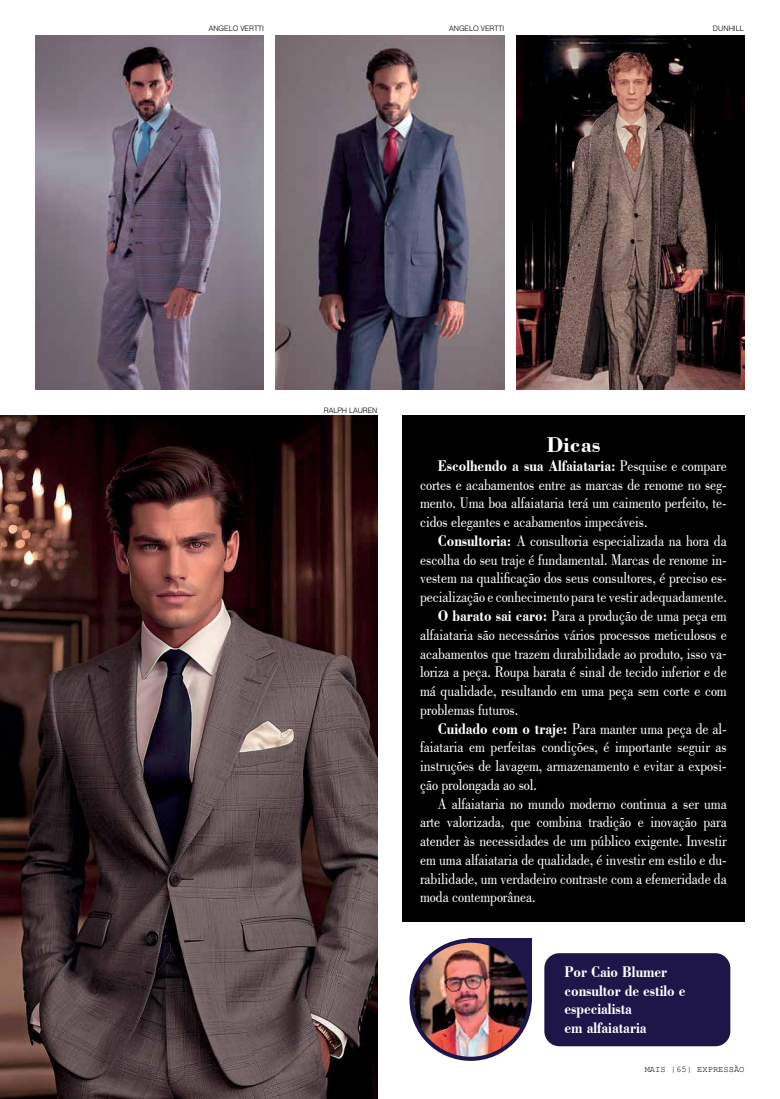
<style>
.page{position:relative;width:780px;height:1099px;background:#fff}
.page>*{position:absolute;margin:0;border:0;box-sizing:border-box;transform-origin:0 0}
.t1{font:700 22.5px "Bodoni BT";color:#fff}
.t2{font:16.25px/18.8px "Bodoni BT";letter-spacing:-.005em;color:#fff;text-align:justify;scale:.85 1}
.t3{font:700 16.25px/18.8px "Bodoni BT";letter-spacing:-.005em;color:#fff;scale:.85 1}
.t4{font:8.75px "Courier New";color:#000}
.t5{font:300 7.5px "Swiss 721 BT";color:#000}
.s1{font-weight:700}
</style>
<div class="page">
<div style="left:402px;top:415px;width:342px;height:506px;background:#000"></div>
<img style="left:35px;top:35px;width:229px;height:354px">
<img style="left:276px;top:35px;width:228px;height:354px">
<img style="left:516px;top:35px;width:228px;height:354px">
<img style="left:0;top:415px;width:377px;height:683px">
<div style="left:544px;top:953px;width:186px;height:93px;background:#1e1548;border-radius:15px"></div>
<svg style="left:409px;top:938px;width:122px;height:122px"></svg>
<div style="left:468px;top:938px;width:63px;height:63px;background:#1e1548"></div>
<img style="left:413px;top:942px;width:114px;height:114px;border-radius:57px">
<p class="t5" style="left:209px;top:24px;width:57px">ANGELO VERTTI</p>
<p class="t5" style="left:449px;top:24px;width:57px">ANGELO VERTTI</p>
<p class="t5" style="left:713px;top:24px;width:32px">DUNHILL</p>
<p class="t5" style="left:324px;top:406px;width:55px">RALPH LAUREN</p>
<h1 class="t1" style="left:546px;top:431px;width:56px">Dicas</h1>
<p class="t2" style="left:420px;top:456px;width:362px;text-indent:18px"><span class="s1">Escolhendo a sua Alfaiataria:</span> Pesquise e compare cortes e acabamentos entre as marcas de renome no seg&shy;mento. Uma boa alfaiataria terá um caimento perfeito, te&shy;cidos elegantes e acabamentos impecáveis.</p>
<p class="t2" style="left:438px;top:531px;width:341px"><span class="s1">Consultoria:</span> A consultoria especializada na hora da</p>
<p class="t2" style="left:420px;top:549px;width:362px">escolha do seu traje é fundamental. Marcas de renome in-</p>
<p class="t2" style="left:420px;top:568px;width:362px">vestem na qualificação dos seus consultores, é preciso es-</p>
<p class="t2" style="left:420px;top:587px;width:362px">pecialização e conhecimento para te vestir adequadamente.</p>
<p class="t2" style="left:438px;top:606px;width:341px"><span class="s1">O barato sai caro:</span> Para a produção de uma peça em</p>
<p class="t2" style="left:420px;top:624px;width:362px">alfaiataria são necessários vários processos meticulosos e</p>
<p class="t2" style="left:420px;top:643px;width:362px">acabamentos que trazem durabilidade ao produto, isso va-</p>
<p class="t2" style="left:420px;top:662px;width:362px">loriza a peça. Roupa barata é sinal de tecido inferior e de</p>
<p class="t2" style="left:420px;top:681px;width:362px">má qualidade, resultando em uma peça sem corte e com</p>
<p class="t2" style="left:420px;top:699px;width:117px">problemas futuros.</p>
<p class="t2" style="left:438px;top:718px;width:341px"><span class="s1">Cuidado com o traje:</span> Para manter uma peça de al-</p>
<p class="t2" style="left:420px;top:737px;width:362px">faiataria em perfeitas condições, é importante seguir as</p>
<p class="t2" style="left:420px;top:756px;width:362px">instruções de lavagem, armazenamento e evitar a exposi-</p>
<p class="t2" style="left:420px;top:774px;width:139px">ção prolongada ao sol.</p>
<p class="t2" style="left:438px;top:793px;width:341px">A alfaiataria no mundo moderno continua a ser uma</p>
<p class="t2" style="left:420px;top:812px;width:362px">arte valorizada, que combina tradição e inovação para</p>
<p class="t2" style="left:420px;top:831px;width:362px">atender às necessidades de um público exigente. Investir</p>
<p class="t2" style="left:420px;top:849px;width:362px">em uma alfaiataria de qualidade, é investir em estilo e du-</p>
<p class="t2" style="left:420px;top:868px;width:362px">rabilidade, um verdadeiro contraste com a efemeridade da</p>
<p class="t2" style="left:420px;top:887px;width:137px">moda contemporânea.</p>
<p class="t3" style="left:564px;top:961px;width:144px">Por Caio Blumer consultor de estilo e especialista<br>em alfaiataria</p>
<p class="t4" style="left:644px;top:1063px;width:101px">MAIS |65| EXPRESSÃO</p>
</div>
